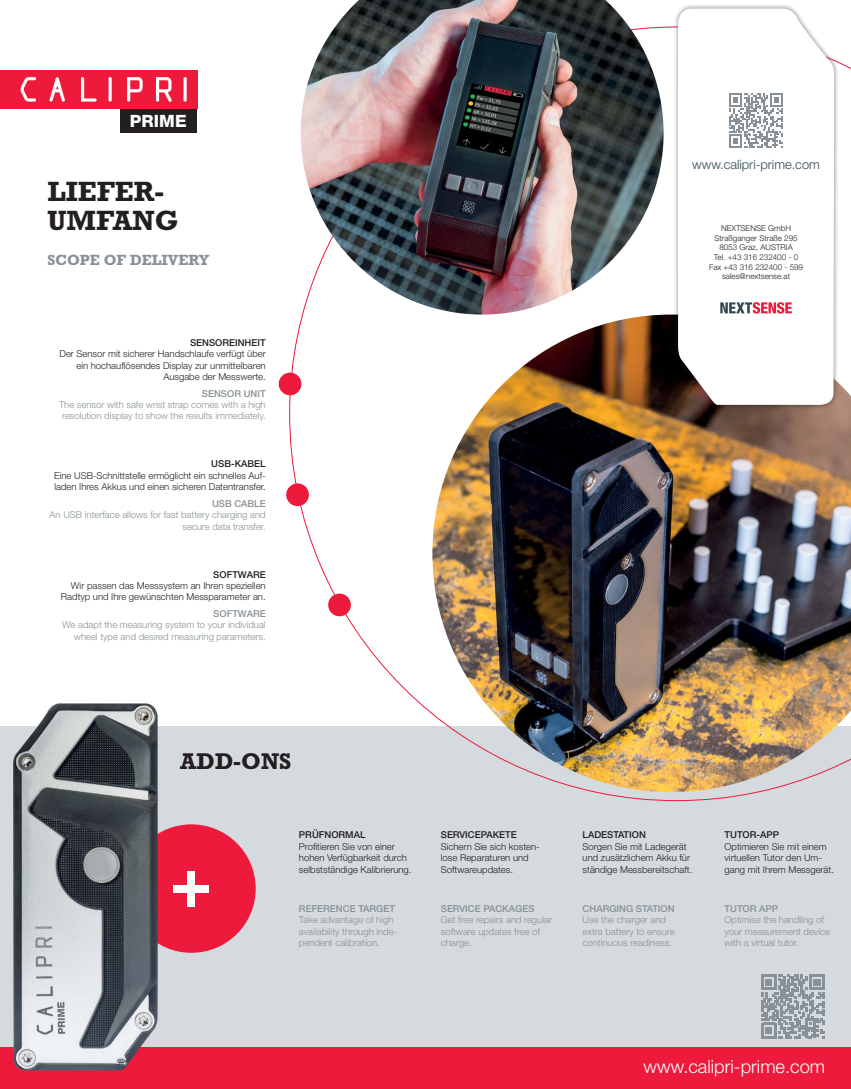
<style>
.page{position:relative;width:851px;height:1089px;background:#fff}
.page>*{position:absolute;margin:0;border:0;box-sizing:border-box;transform-origin:0 0}
.t1{font:700 28.3px/29.5px "Rockwell";color:#231f20}
.t2{font:700 23.1px "Rockwell";color:#231f20}
.t3{font:300 18.3px "Helvetica Neue";color:#fff}
.t4{font:800 16.9px "Helvetica Neue";letter-spacing:.005em;color:#fff}
.t5{font:700 15px "Rockwell";color:#879197}
.t6{font:300 12.9px "Helvetica Neue";color:#314853}
.t7{font:300 9.5px/11.4px "Helvetica Neue";color:#231f20}
.t8{font:300 9.5px/11.4px "Helvetica Neue";color:#879197}
.t9{font:500 9.5px "Helvetica Neue";color:#879197}
.t10{font:500 9.5px "Helvetica Neue";color:#231f20}
.t11{font:300 8px/9.7px "Helvetica Neue";color:#231f20;text-align:center}
</style>
<div class="page">
<div style="left:121px;top:109px;width:76px;height:24px;background:#231f20"></div>
<div style="left:0;top:71px;width:197px;height:38px;background:#ed1a3b"></div>
<svg style="left:21px;top:77px;width:15px;height:25px"></svg>
<svg style="left:49px;top:77px;width:16px;height:25px"></svg>
<svg style="left:81px;top:77px;width:15px;height:25px"></svg>
<svg style="left:127px;top:77px;width:16px;height:25px"></svg>
<svg style="left:108px;top:77px;width:4px;height:25px"></svg>
<svg style="left:183px;top:77px;width:4px;height:25px"></svg>
<svg style="left:156px;top:77px;width:16px;height:25px"></svg>
<div style="left:0;top:726px;width:850px;height:321px;background:#d5dade"></div>
<div style="left:127px;top:824px;width:129px;height:128px;background:#ed1a3b;border-radius:50%"></div>
<div style="left:187px;top:870px;width:8px;height:36px;background:#fff"></div>
<div style="left:173px;top:884px;width:36px;height:8px;background:#fff"></div>
<img style="left:432px;top:314px;width:418px;height:478px">
<img style="left:300px;top:0;width:363px;height:314px">
<div style="left:279px;top:372px;width:22px;height:23px;background:#ed1a3b;border-radius:50%"></div>
<div style="left:286px;top:483px;width:23px;height:23px;background:#ed1a3b;border-radius:50%"></div>
<div style="left:328px;top:593px;width:23px;height:23px;background:#ed1a3b;border-radius:50%"></div>
<div style="left:0;top:1047px;width:850px;height:41px;background:#ed1a3b"></div>
<svg style="left:761px;top:974px;width:63px;height:64px"></svg>
<img style="left:13px;top:703px;width:145px;height:367px">
<div style="left:673px;top:4px;width:165px;height:405px;background:#231f20;opacity:.5"></div>
<svg style="left:677px;top:8px;width:157px;height:397px"></svg>
<svg style="left:720px;top:302px;width:71px;height:11px"></svg>
<svg style="left:728px;top:93px;width:55px;height:55px"></svg>
<h3 class="t4" style="left:130px;top:111px;width:58px">PRIME</h3>
<h1 class="t1" style="left:47px;top:176px;width:133px">LIEFER-<br>UMFANG</h1>
<h3 class="t5" style="left:47px;top:251px;width:163px">SCOPE OF DELIVERY</h3>
<p class="t10" style="left:190px;top:337px;width:77px">SENSOREINHEIT</p>
<p class="t7" style="left:59px;top:348px;width:208px;text-align:right">Der Sensor mit sicherer Handschlaufe verfügt über ein hochauflösendes Display zur unmittelbaren<br>Ausgabe der Messwerte.</p>
<p class="t9" style="left:202px;top:387px;width:65px">SENSOR UNIT</p>
<p class="t8" style="left:59px;top:399px;width:208px;text-align:center">The sensor with safe wrist strap comes with a high resolution display to show the results immediately.</p>
<p class="t10" style="left:211px;top:458px;width:56px">USB-KABEL</p>
<p class="t7" style="left:54px;top:469px;width:213px">Eine USB-Schnittstelle ermöglicht ein schnelles Auf&shy;laden Ihres Akkus und einen sicheren Datentransfer.</p>
<p class="t9" style="left:212px;top:498px;width:55px">USB CABLE</p>
<p class="t8" style="left:50px;top:509px;width:217px;text-align:right">An USB interface allows for fast battery charging and secure data transfer.</p>
<p class="t10" style="left:213px;top:568px;width:54px">SOFTWARE</p>
<p class="t7" style="left:61px;top:579px;width:206px;text-align:right">Wir passen das Messsystem an Ihren speziellen<br>Radtyp und Ihre gewünschten Messparameter an.</p>
<p class="t9" style="left:213px;top:608px;width:54px">SOFTWARE</p>
<p class="t8" style="left:62px;top:619px;width:205px;text-align:right">We adapt the measuring system to your individual wheel type and desired measuring parameters.</p>
<h3 class="t6" style="left:692px;top:156px;width:129px">www.calipri-prime.com</h3>
<p class="t11" style="left:709px;top:223px;width:95px">NEXTSENSE GmbH<br>Straßganger Straße 295<br>8053 Graz, AUSTRIA<br>Tel. +43 316 232400 - 0<br>Fax +43 316 232400 - 599 sales@nextsense.at</p>
<h2 class="t2" style="left:180px;top:747px;width:113px">ADD-ONS</h2>
<p class="t10" style="left:299px;top:829px;width:68px">PRÜFNORMAL</p>
<p class="t7" style="left:299px;top:840px;width:114px">Profitieren Sie von einer hohen Verfügbarkeit durch selbstständige Kalibrierung.</p>
<p class="t9" style="left:299px;top:903px;width:97px">REFERENCE TARGET</p>
<p class="t8" style="left:299px;top:914px;width:100px">Take advantage of high availability through inde&shy;pendent calibration.</p>
<p class="t10" style="left:441px;top:829px;width:78px">SERVICEPAKETE</p>
<p class="t7" style="left:441px;top:840px;width:100px">Sichern Sie sich kosten&shy;lose Reparaturen und<br>Softwareupdates.</p>
<p class="t9" style="left:441px;top:903px;width:95px">SERVICE PACKAGES</p>
<p class="t8" style="left:441px;top:914px;width:113px">Get free repairs and regular software updates free of charge.</p>
<p class="t10" style="left:582px;top:829px;width:65px">LADESTATION</p>
<p class="t7" style="left:582px;top:840px;width:111px">Sorgen Sie mit Ladegerät und zusätzlichem Akku für ständige Messbereitschaft.</p>
<p class="t9" style="left:582px;top:903px;width:94px">CHARGING STATION</p>
<p class="t8" style="left:582px;top:914px;width:94px">Use the charger and extra battery to ensure continuous readiness.</p>
<p class="t10" style="left:724px;top:829px;width:56px">TUTOR-APP</p>
<p class="t7" style="left:724px;top:840px;width:111px">Optimieren Sie mit einem virtuellen Tutor den Um&shy;gang mit Ihrem Messgerät.</p>
<p class="t9" style="left:724px;top:903px;width:55px">TUTOR APP</p>
<p class="t8" style="left:724px;top:914px;width:107px">Optimise the handling of your measurement device with a virtual tutor.</p>
<h3 class="t3" style="left:643px;top:1055px;width:183px">www.calipri-prime.com</h3>
</div>
